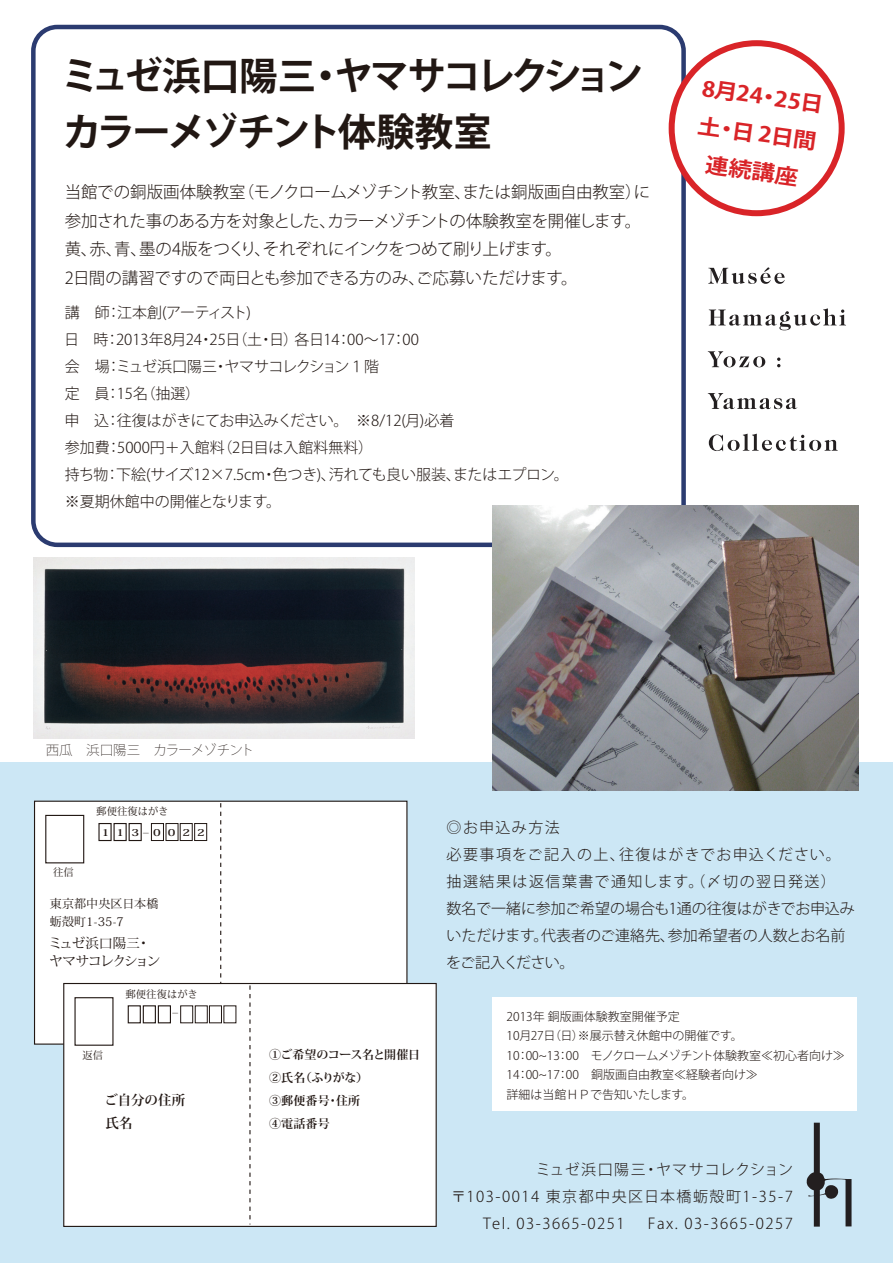
<style>
.page{position:relative;width:893px;height:1263px;background:#fff}
.page>*{position:absolute;margin:0;border:0;box-sizing:border-box;transform-origin:0 0}
.t1{font:700 38.55px/55.8px "Koz Go Pro";letter-spacing:-.09em;color:#211713}
.t2{font:700 21px/37.5px "Koz Go Pr 6 N";color:#d92428;text-align:center;scale:1.11 1}
.t3{font:300 16.5px/28.5px "Koz Go Pr 6 N";letter-spacing:-.02em;color:#211713}
.t4{font:300 15px/27px "Koz Go Pr 6 N";color:#211713}
.t5{font:300 15px/27px "Koz Go Pr 6 N";letter-spacing:.1em;color:#211713;text-align:right}
.t6{font:13.5px/18px "Koz Min Pr 6 N";letter-spacing:-.08em;color:#211713}
.t7{font:200 13.5px "Koz Go Pr 6 N";letter-spacing:-.06em;color:#211713}
.t8{font:700 13.5px/23px "Koz Min Pr 6 N";letter-spacing:.005em;color:#211713}
.t9{font:300 12px/19.5px "Koz Go Pr 6 N";color:#211713}
.t10{font:700 12px/23px "Koz Min Pr 6 N";letter-spacing:.01em;color:#211713}
.t11{font:12px/18px "Koz Min Pr 6 N";letter-spacing:.015em;color:#211713}
.t12{font:10.35px "Koz Min Pr 6 N";letter-spacing:.015em;color:#211713}
.t13{font:300 10.35px "Koz Go Pr 6 N";color:#211713;scale:.55 1}
.t14{font:700 9.45px "Koz Min Pr 6 N";color:#211713;scale:1.29 1}
.s1{font-weight:400}
.s2{font-family:"Koz Go Pr 6 N";font-weight:300;font-size:10.35px}
</style>
<div class="page">
<div style="left:31px;top:25px;width:655px;height:522px;border:4px solid #2b3b70;border-radius:24px"></div>
<div style="left:0;top:762px;width:893px;height:501px;background:#cce7f5"></div>
<svg style="left:708px;top:267px;width:77px;height:17px"></svg>
<svg style="left:709px;top:308px;width:137px;height:22px"></svg>
<svg style="left:708px;top:351px;width:57px;height:16px"></svg>
<svg style="left:777px;top:357px;width:3px;height:10px"></svg>
<svg style="left:708px;top:393px;width:89px;height:16px"></svg>
<svg style="left:709px;top:434px;width:129px;height:17px"></svg>
<img style="left:33px;top:557px;width:381px;height:182px">
<div style="left:672px;top:43px;width:170px;height:170px;background:#fff;border-radius:50%"></div>
<div style="left:669px;top:40px;width:176px;height:176px;border:6px solid #d92428;border-radius:50%"></div>
<div style="left:492px;top:997px;width:364px;height:114px;background:#fff"></div>
<img style="left:492px;top:506px;width:366px;height:284px">
<div style="left:34px;top:801px;width:373px;height:244px;background:#fff;border:1px solid #211713"></div>
<svg style="left:220px;top:803px;width:1px;height:180px"></svg>
<div style="left:45px;top:815px;width:39px;height:48px;background:#fff;border:1px solid #211713"></div>
<div style="left:98px;top:823px;width:14px;height:18px;background:#fff;border:1px solid #211713"></div>
<div style="left:166px;top:823px;width:12px;height:18px;background:#fff;border:1px solid #211713"></div>
<div style="left:151px;top:823px;width:13px;height:18px;background:#fff;border:1px solid #211713"></div>
<div style="left:129px;top:823px;width:13px;height:18px;background:#fff;border:1px solid #211713"></div>
<div style="left:114px;top:823px;width:13px;height:18px;background:#fff;border:1px solid #211713"></div>
<div style="left:194px;top:823px;width:13px;height:18px;background:#fff;border:1px solid #211713"></div>
<div style="left:180px;top:823px;width:13px;height:18px;background:#fff;border:1px solid #211713"></div>
<div style="left:63px;top:983px;width:374px;height:244px;background:#fff;border:1px solid #211713"></div>
<svg style="left:249px;top:985px;width:2px;height:239px"></svg>
<div style="left:74px;top:997px;width:40px;height:49px;border:1px solid #211713"></div>
<div style="left:128px;top:1005px;width:13px;height:18px;border:1px solid #211713"></div>
<div style="left:195px;top:1005px;width:13px;height:18px;border:1px solid #211713"></div>
<div style="left:180px;top:1005px;width:13px;height:18px;border:1px solid #211713"></div>
<div style="left:158px;top:1005px;width:13px;height:18px;border:1px solid #211713"></div>
<div style="left:143px;top:1005px;width:13px;height:18px;border:1px solid #211713"></div>
<div style="left:209px;top:1005px;width:13px;height:18px;border:1px solid #211713"></div>
<svg style="left:806px;top:1123px;width:45px;height:103px"></svg>
<h1 class="t1" style="left:61px;top:51px;width:584px">ミュゼ浜口陽三・ヤマサコレクションカラーメゾチント体験教室</h1>
<p class="t3" style="left:65px;top:178px;width:587px">当館での銅版画体験教室（モノクロームメゾチント教室、または銅版画自由教室）に参加された事のある方を対象とした、カラーメゾチントの体験教室を開催します。黄、赤、青、墨の4版をつくり、それぞれにインクをつめて刷り上げます。<br>2日間の講習ですので両日とも参加できる方のみ、ご応募いただけます。</p>
<p class="t4" style="left:64px;top:299px;width:506px">講　師：江本創(アーティスト)<br>日　時：2013年8月24・25日（土・日）各日14：00～17：00<br>会　場：ミュゼ浜口陽三・ヤマサコレクション１階<br>定　員：15名（抽選）<br>申　込：往復はがきにてお申込みください。　※8/12(月)必着<br>参加費：5000円＋入館料（2日目は入館料無料）<br>持ち物：下絵(サイズ12×7.5cm・色つき)、汚れても良い服装、またはエプロン。※夏期休館中の開催となります。<span class="s1">　</span></p>
<h2 class="t2" style="left:705px;top:70px;width:112px;rotate:8deg">8月24・25日土・日 2日間連続講座</h2>
<p class="t7" style="left:46px;top:742px;width:210px">西瓜　浜口陽三　カラーメゾチント</p>
<p class="t12" style="left:96px;top:806px;width:74px">郵便往復はがき</p>
<p class="t12" style="left:53px;top:867px;width:22px">往信</p>
<p class="t14" style="left:102px;top:827px;width:30px">1 1 3</p>
<p class="t14" style="left:143px;top:827px;width:49px"><span class="s2">―</span> 0 0 2 2</p>
<p class="t11" style="left:50px;top:895px;width:110px">東京都中央区日本橋蛎殻町1-35-7</p>
<p class="t6" style="left:48px;top:935px;width:113px">ミュゼ浜口陽三・ヤマサコレクション</p>
<p class="t12" style="left:125px;top:988px;width:74px">郵便往復はがき</p>
<p class="t12" style="left:82px;top:1049px;width:22px">返信</p>
<p class="t13" style="left:172px;top:1007px;width:12px">―</p>
<p class="t8" style="left:104px;top:1089px;width:82px">ご自分の住所氏名</p>
<p class="t10" style="left:269px;top:1043px;width:153px">①ご希望のコース名と開催日<br>②氏名（ふりがな）<br>③郵便番号・住所<br>④電話番号</p>
<p class="t4" style="left:446px;top:814px;width:410px">◎お申込み方法<br>必要事項をご記入の上、往復はがきでお申込ください。抽選結果は返信葉書で通知します。（〆切の翌日発送）<br>数名で一緒に参加ご希望の場合も1通の往復はがきでお申込みいただけます。代表者のご連絡先、参加希望者の人数とお名前をご記入ください。</p>
<p class="t9" style="left:507px;top:1007px;width:340px">2013年 銅版画体験教室開催予定<br>10月27日（日）※展示替え休館中の開催です。<br>10：00~13：00　モノクロームメゾチント体験教室≪初心者向け≫<br>14：00~17：00　銅版画自由教室≪経験者向け≫<br>詳細は当館ＨＰで告知いたします。</p>
<p class="t5" style="left:451px;top:1156px;width:344px">ミュゼ浜口陽三・ヤマサコレクション〒103-0014 東京都中央区日本橋蛎殻町1-35-7<br>Tel. 03-3665-0251　 Fax. 03-3665-0257</p>
</div>
